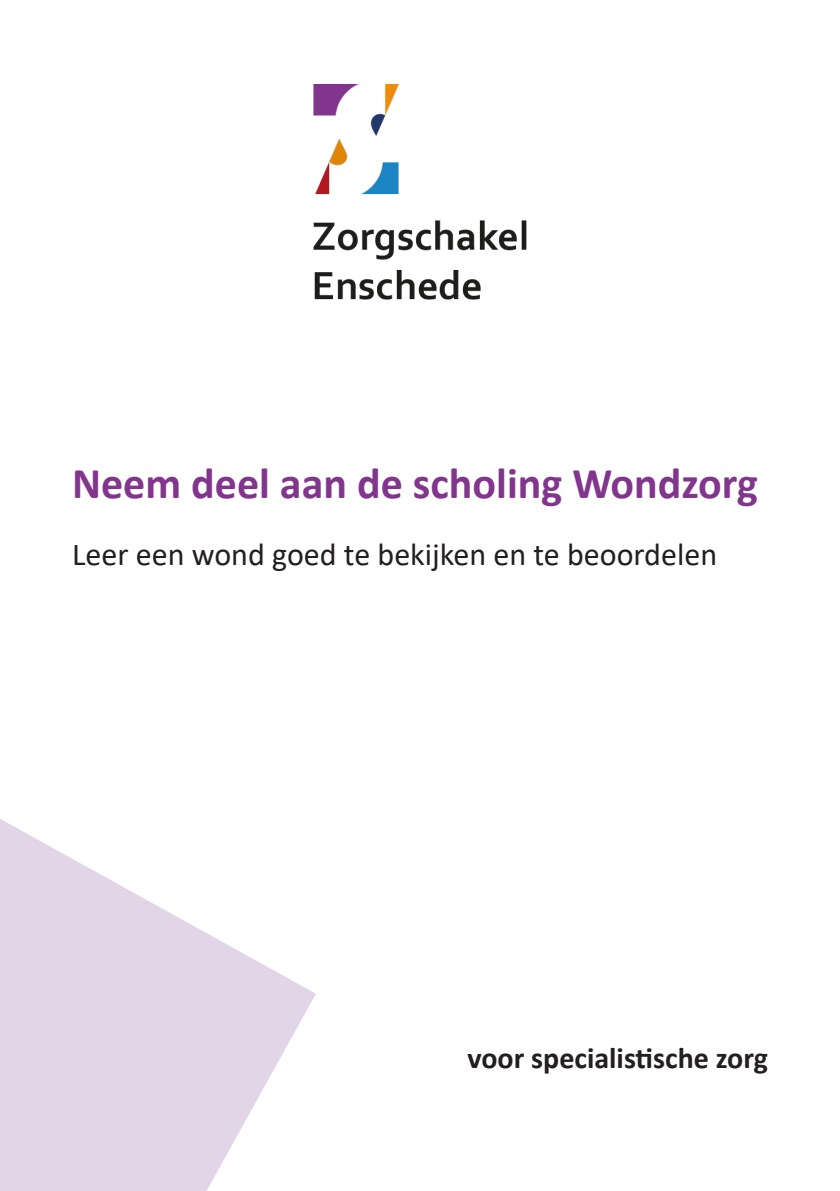
<style>
.page{position:relative;width:840px;height:1191px;background:#fff}
.page>*{position:absolute;margin:0;border:0;box-sizing:border-box;transform-origin:0 0}
.t1{font:700 44px "Calibri";color:#82358c}
.t2{font:32px "Calibri";color:#231f20}
.t3{font:700 30px "Calibri";color:#231f20}
</style>
<div class="page">
<img style="left:313px;top:84px;width:214px;height:216px">
<svg style="left:0;top:819px;width:316px;height:372px;fill:#e2d5e7"></svg>
<p class="t1" style="left:72px;top:452px;width:687px">Neem deel aan de scholing Wondzorg</p>
<p class="t2" style="left:72px;top:532px;width:646px">Leer een wond goed te bekijken en te beoordelen</p>
<p class="t3" style="left:467px;top:1036px;width:302px">voor specialistische zorg</p>
</div>
